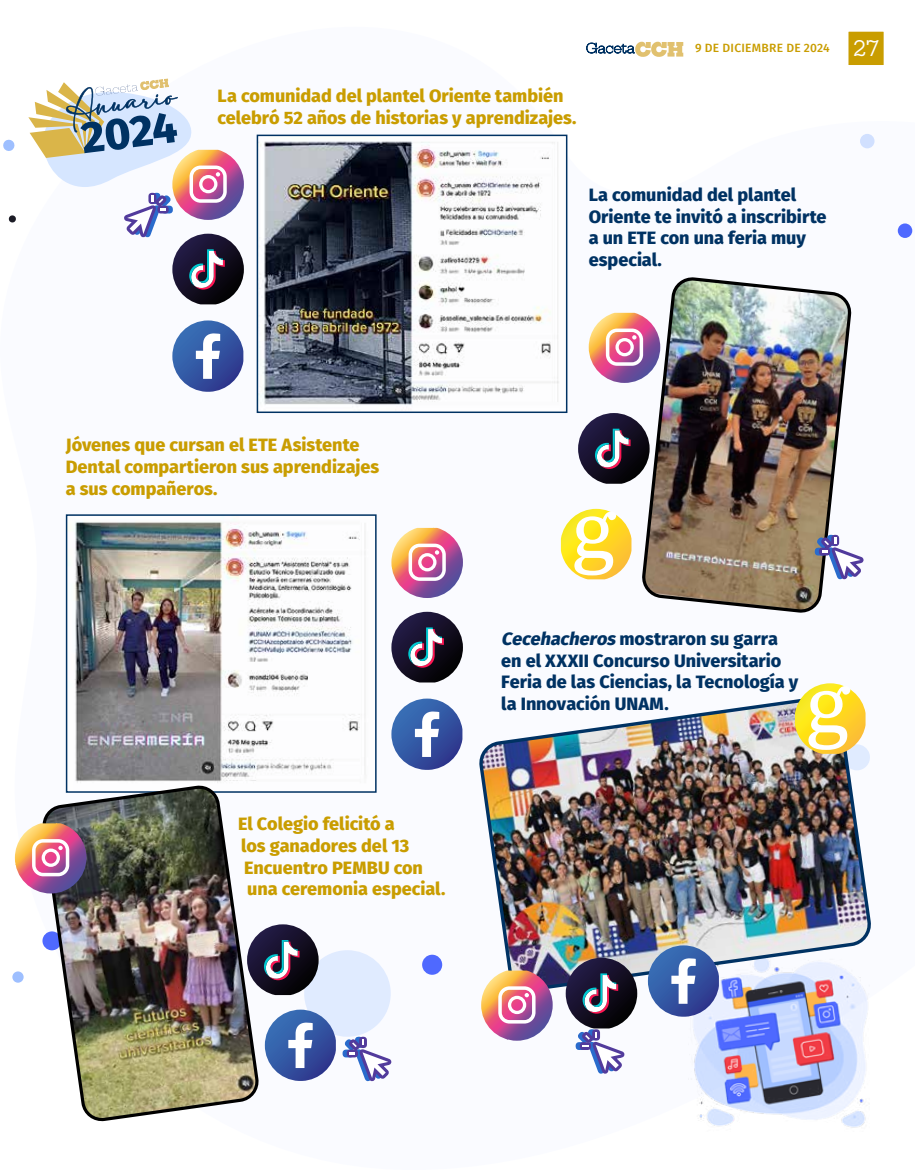
<style>
.page{position:relative;width:915px;height:1170px;background:#fff}
.page>*{position:absolute;margin:0;border:0;box-sizing:border-box;transform-origin:0 0}
.t1{font:800 18px/21.6px "Fira Sans";color:#c99d00}
.t2{font:800 18px/21.6px "Fira Sans";color:#003263}
.t3{font:500 12px "Fira Sans";letter-spacing:.025em;color:#c99d00}
.s1{font-family:"Hepta Slab";font-weight:400;font-size:21px;color:#fff}
.s2{font-style:italic}
</style>
<div class="page">
<img style="left:688px;top:990px;width:180px;height:138px">
<div style="left:897px;top:223px;width:14px;height:15px;background:#4f69ff;border-radius:50%"></div>
<div style="left:859px;top:134px;width:15px;height:14px;background:#d1e0ff;border-radius:50%"></div>
<div style="left:12px;top:971px;width:12px;height:11px;background:#9ebfff;border-radius:50%"></div>
<div style="left:422px;top:954px;width:20px;height:20px;background:#4f69ff;border-radius:50%"></div>
<svg style="left:3px;top:139px;width:12px;height:12px"></svg>
<svg style="left:8px;top:215px;width:8px;height:8px"></svg>
<img style="left:259px;top:141px;width:300px;height:264px">
<div style="left:256px;top:135px;width:311px;height:278px;border:2px solid #003263"></div>
<svg style="left:391px;top:528px;width:72px;height:70px"></svg>
<svg style="left:391px;top:611px;width:72px;height:71px"></svg>
<svg style="left:172px;top:320px;width:71px;height:72px"></svg>
<svg style="left:391px;top:698px;width:71px;height:71px"></svg>
<img style="left:642px;top:277px;width:210px;height:336px">
<svg style="left:560px;top:509px;width:71px;height:70px"></svg>
<svg style="left:588px;top:313px;width:72px;height:70px"></svg>
<svg style="left:578px;top:413px;width:71px;height:70px"></svg>
<img style="left:69px;top:521px;width:297px;height:265px">
<div style="left:66px;top:514px;width:310px;height:278px;border:2px solid #003263"></div>
<img style="left:479px;top:699px;width:391px;height:291px">
<img style="left:794px;top:683px;width:76px;height:87px">
<svg style="left:647px;top:945px;width:71px;height:71px"></svg>
<svg style="left:481px;top:970px;width:71px;height:70px"></svg>
<img style="left:43px;top:786px;width:215px;height:334px">
<svg style="left:15px;top:823px;width:71px;height:70px"></svg>
<svg style="left:247px;top:924px;width:145px;height:175px"></svg>
<svg style="left:565px;top:957px;width:72px;height:117px"></svg>
<svg style="left:811px;top:531px;width:53px;height:67px"></svg>
<svg style="left:28px;top:78px;width:216px;height:226px"></svg>
<p class="t1" style="left:217px;top:83px;width:360px">La comunidad del plantel Oriente también celebró 52 años de historias y aprendizajes.</p>
<p class="t3" style="left:695px;top:39px;width:185px">9 DE DICIEMBRE DE 2024 <span class="s1">27</span></p>
<p class="t2" style="left:588px;top:182px;width:239px">La comunidad del plantel<br>Oriente te invitó a inscribirte a un ETE con una feria muy especial.</p>
<p class="t1" style="left:66px;top:433px;width:315px">Jóvenes que cursan el ETE Asistente<br>Dental compartieron sus aprendizajes a sus compañeros.</p>
<p class="t1" style="left:238px;top:811px;width:158px">El Colegio felicitó a</p>
<p class="t1" style="left:241px;top:833px;width:170px">los ganadores del 13</p>
<p class="t1" style="left:244px;top:854px;width:180px">Encuentro PEMBU con</p>
<p class="t1" style="left:247px;top:876px;width:199px">una ceremonia especial.</p>
<p class="t2" style="left:501px;top:626px;width:298px"><span class="s2">Cecehacheros</span>mostraron su garra en el XXXII Concurso Universitario<br>Feria de las Ciencias, la Tecnología y la Innovación UNAM.</p>
</div>
